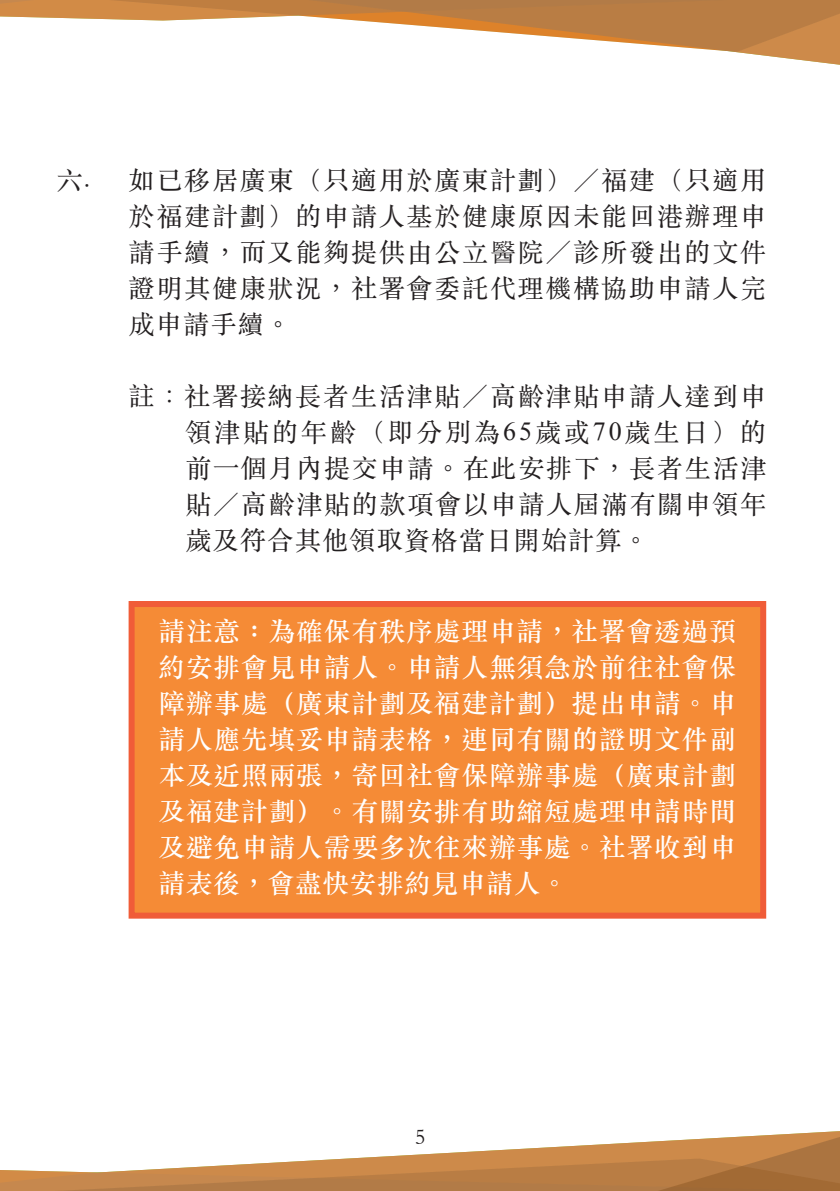
<style>
.page{position:relative;width:840px;height:1191px;background:#fff}
.page>*{position:absolute;margin:0;border:0;box-sizing:border-box;transform-origin:0 0}
.Content{font:26px/36px "ST Songti TC Regular";letter-spacing:.065em;color:#231f20;text-align:justify}
.Content-2{font:26px/36px "ST Songti TC Bold";letter-spacing:.06em;color:#fff;text-align:justify}
.t1{font:22px "ST Songti TC Regular";color:#231f20}
.s1{font-family:"ST Songti TC Light"}
.s2{font-family:"Times New Roman"}
</style>
<div class="page">
<div style="left:128px;top:601px;width:637px;height:317px;background:#f58b36;border:6px solid #f05c38"></div>
<svg style="left:0;top:1131px;width:839px;height:60px"></svg>
<svg style="left:0;top:0;width:839px;height:65px"></svg>
<p class="Content" style="left:57px;top:161px;width:34px">六.</p>
<p class="Content" style="left:129px;top:161px;width:638px">如已移居廣東（只適用於廣東計劃）<span class="s1">／</span>福建（只適用於福建計劃）的申請人基於健康原因未能回港辦理申請手續，而又能夠提供由公立醫院<span class="s1">／</span>診所發出的文件證明其健康狀況，社署會委託代理機構協助申請人完成申請手續。</p>
<p class="Content" style="left:185px;top:377px;width:582px;text-indent:-57px">註：社署接納長者生活津貼<span class="s1">／</span>高齡津貼申請人達到申領津貼的年齡（即分別為<span class="s2">65</span>歲或<span class="s2">70</span>歲生日）的前一個月內提交申請。在此安排下，長者生活津貼<span class="s1">／</span>高齡津貼的款項會以申請人屆滿有關申領年歲及符合其他領取資格當日開始計算。</p>
<p class="Content-2" style="left:159px;top:613px;width:578px">請注意：為確保有秩序處理申請，社署會透過預約安排會見申請人。申請人無須急於前往社會保障辦事處（廣東計劃及福建計劃）提出申請。申請人應先填妥申請表格，連同有關的證明文件副本及近照兩張，寄回社會保障辦事處（廣東計劃及福建計劃）。有關安排有助縮短處理申請時間及避免申請人需要多次往來辦事處。社署收到申請表後，會盡快安排約見申請人。</p>
<p class="t1" style="left:414px;top:1124px;width:12px">5</p>
</div>
